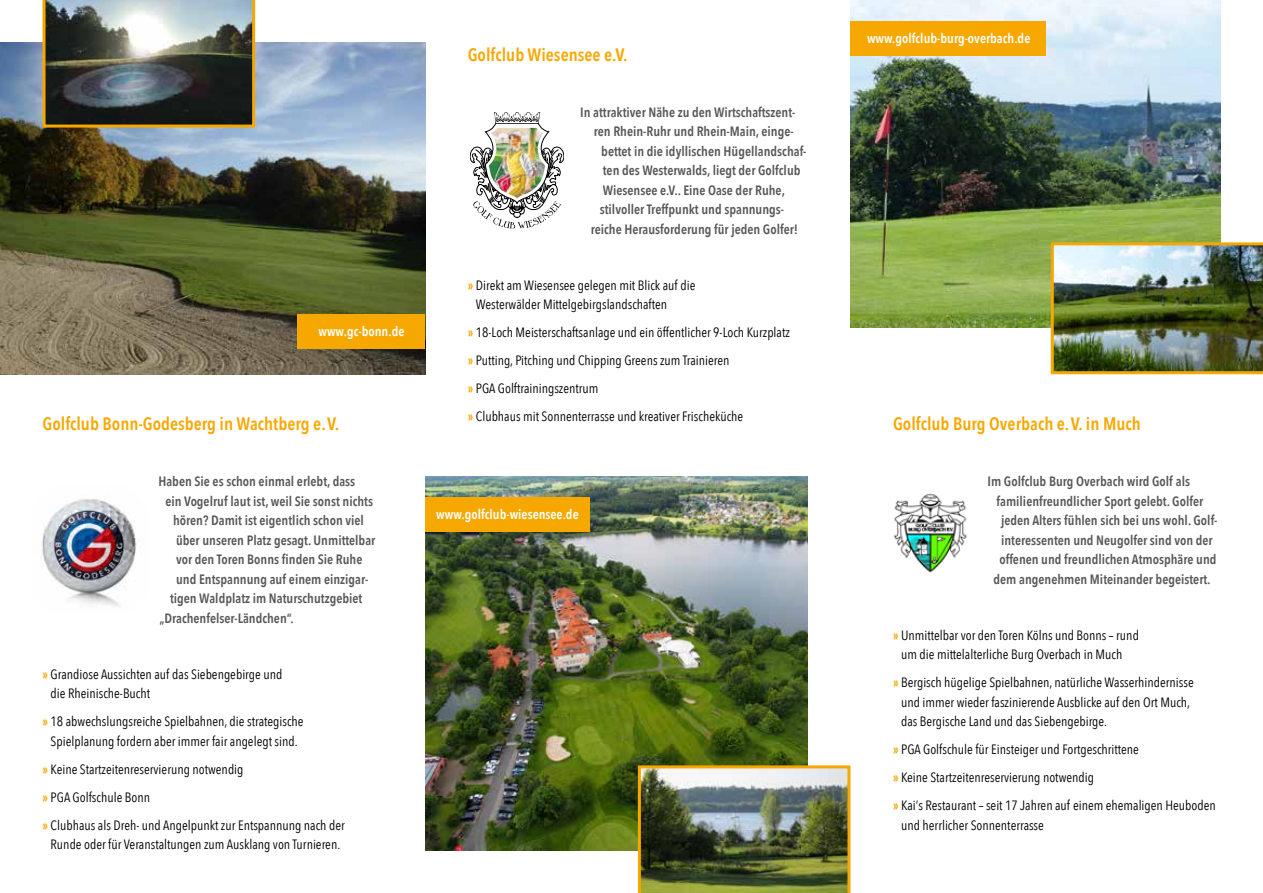
<style>
.page{position:relative;width:1263px;height:893px;background:#fff}
.page>*{position:absolute;margin:0;border:0;box-sizing:border-box;transform-origin:0 0}
.t1{font:600 18px "Avenir Next Condensed";color:#f7a800}
.t2{font:13.5px/28px "Avenir Next Condensed";color:#000}
.t3{font:600 13.5px "Avenir Next Condensed";color:#58585a}
.t4{font:600 13.5px "Avenir Next Condensed";color:#fff}
.s1{font-weight:700;color:#f7a800}
</style>
<div class="page">
<img style="left:0;top:43px;width:425px;height:331px">
<img style="left:850px;top:0;width:370px;height:327px">
<img style="left:43px;top:0;width:212px;height:128px">
<img style="left:1051px;top:242px;width:212px;height:132px">
<img style="left:425px;top:476px;width:383px;height:374px">
<div style="left:298px;top:315px;width:127px;height:34px;background:#f7a800"></div>
<div style="left:425px;top:497px;width:165px;height:34px;background:#f7a800"></div>
<div style="left:850px;top:21px;width:196px;height:34px;background:#f7a800"></div>
<img style="left:41px;top:499px;width:96px;height:108px">
<svg style="left:470px;top:112px;width:94px;height:117px"></svg>
<img style="left:489px;top:128px;width:56px;height:71px">
<img style="left:638px;top:765px;width:212px;height:128px">
<img style="left:893px;top:493px;width:74px;height:80px">
<p class="t4" style="left:318px;top:320px;width:87px">www.gc-bonn.de</p>
<h1 class="t1" style="left:43px;top:409px;width:298px">Golfclub Bonn-Godesberg in Wachtberg e.V.</h1>
<p class="t3" style="left:158px;top:470px;width:198px">Haben Sie es schon einmal erlebt, dass</p>
<p class="t3" style="left:166px;top:490px;width:209px">ein Vogelruf laut ist, weil Sie sonst nichts</p>
<p class="t3" style="left:173px;top:509px;width:192px">hören? Damit ist eigentlich schon viel</p>
<p class="t3" style="left:176px;top:529px;width:201px">über unseren Platz gesagt. Unmittelbar</p>
<p class="t3" style="left:176px;top:548px;width:188px">vor den Toren Bonns finden Sie Ruhe</p>
<p class="t3" style="left:176px;top:568px;width:194px">und Entspannung auf einem einzigar-</p>
<p class="t3" style="left:170px;top:587px;width:194px">tigen Waldplatz im Naturschutzgebiet</p>
<p class="t3" style="left:160px;top:607px;width:136px">„Drachenfelser-Ländchen“.</p>
<p class="t2" style="left:51px;top:664px;width:233px;line-height:19.5px;text-indent:-8px"><span class="s1">»</span> Grandiose Aussichten auf das Siebengebirge und die Rheinische-Bucht</p>
<p class="t2" style="left:43px;top:711px;width:263px;line-height:19.5px;text-align:center"><span class="s1">»</span> 18 abwechslungsreiche Spielbahnen, die strategische<br>Spielplanung fordern aber immer fair angelegt sind.</p>
<p class="t2" style="left:43px;top:755px;width:304px"><span class="s1">»</span> Keine Startzeitenreservierung notwendig<br><span class="s1">»</span> PGA Golfschule Bonn<br><span class="s1">»</span> Clubhaus als Dreh- und Angelpunkt zur Entspannung nach der</p>
<p class="t2" style="left:51px;top:830px;width:291px">Runde oder für Veranstaltungen zum Ausklang von Turnieren.</p>
<h1 class="t1" style="left:468px;top:39px;width:161px">Golfclub Wiesensee e.V.</h1>
<p class="t3" style="left:580px;top:100px;width:217px">In attraktiver Nähe zu den Wirtschaftszent-</p>
<p class="t3" style="left:594px;top:120px;width:201px">ren Rhein-Ruhr und Rhein-Main, einge-</p>
<p class="t3" style="left:601px;top:139px;width:207px">bettet in die idyllischen Hügellandschaf-</p>
<p class="t3" style="left:603px;top:159px;width:199px">ten des Westerwalds, liegt der Golfclub</p>
<p class="t3" style="left:603px;top:178px;width:184px">Wiesensee e.V.. Eine Oase der Ruhe,</p>
<p class="t3" style="left:600px;top:198px;width:186px">stilvoller Treffpunkt und spannungs-</p>
<p class="t3" style="left:591px;top:217px;width:209px">reiche Herausforderung für jeden Golfer!</p>
<p class="t2" style="left:476px;top:274px;width:221px;line-height:19.5px;text-indent:-8px"><span class="s1">»</span> Direkt am Wiesensee gelegen mit Blick auf die<br>Westerwälder Mittelgebirgslandschaften</p>
<p class="t2" style="left:468px;top:318px;width:324px"><span class="s1">»</span> 18-Loch Meisterschaftsanlage und ein öffentlicher 9-Loch Kurzplatz <span class="s1">»</span> Putting, Pitching und Chipping Greens zum Trainieren<br><span class="s1">»</span> PGA Golftrainingszentrum<br><span class="s1">»</span> Clubhaus mit Sonnenterrasse und kreativer Frischeküche</p>
<p class="t4" style="left:436px;top:503px;width:144px">www.golfclub-wiesensee.de</p>
<p class="t4" style="left:867px;top:26px;width:165px">www.golfclub-burg-overbach.de</p>
<h1 class="t1" style="left:893px;top:409px;width:249px">Golfclub Burg Overbach e.V. in Much</h1>
<p class="t3" style="left:987px;top:470px;width:204px">Im Golfclub Burg Overbach wird Golf als</p>
<p class="t3" style="left:996px;top:490px;width:208px">familienfreundlicher Sport gelebt. Golfer</p>
<p class="t3" style="left:1001px;top:509px;width:218px">jeden Alters fühlen sich bei uns wohl. Golf-</p>
<p class="t3" style="left:1001px;top:529px;width:213px">interessenten und Neugolfer sind von der</p>
<p class="t3" style="left:999px;top:548px;width:218px">offenen und freundlichen Atmosphäre und</p>
<p class="t3" style="left:993px;top:568px;width:219px">dem angenehmen Miteinander begeistert.</p>
<p class="t2" style="left:901px;top:625px;width:239px;line-height:19.5px;text-indent:-8px"><span class="s1">»</span> Unmittelbar vor den Toren Kölns und Bonns – rund um die mittelalterliche Burg Overbach in Much</p>
<p class="t2" style="left:901px;top:672px;width:294px;line-height:19.5px;text-indent:-8px"><span class="s1">»</span> Bergisch hügelige Spielbahnen, natürliche Wasserhindernisse und immer wieder faszinierende Ausblicke auf den Ort Much, das Bergische Land und das Siebengebirge.</p>
<p class="t2" style="left:893px;top:735px;width:324px"><span class="s1">»</span> PGA Golfschule für Einsteiger und Fortgeschrittene<br><span class="s1">»</span> Keine Startzeitenreservierung notwendig<br><span class="s1">»</span> Kai‘s Restaurant – seit 17 Jahren auf einem ehemaligen Heuboden</p>
<p class="t2" style="left:901px;top:811px;width:144px">und herrlicher Sonnenterrasse</p>
</div>
